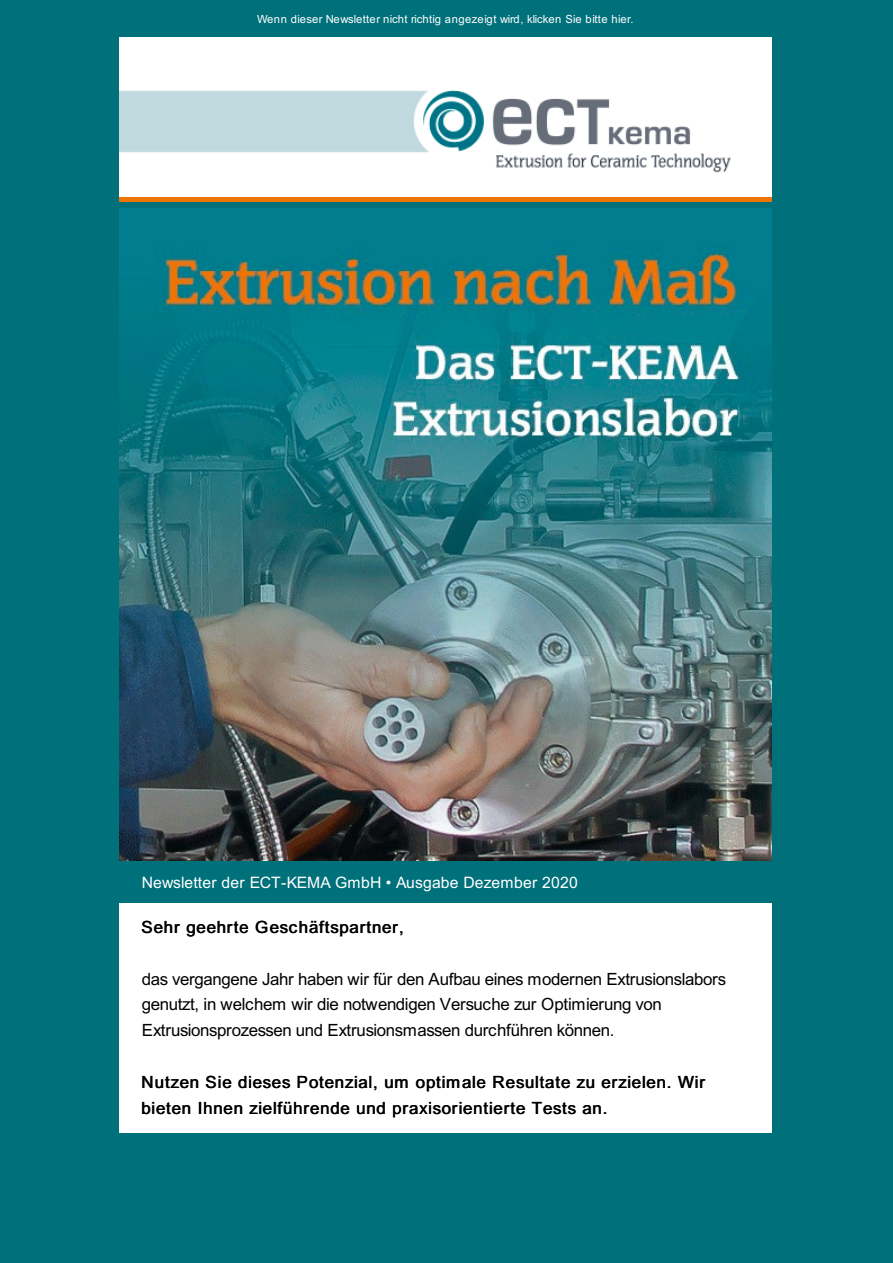
<style>
.page{position:relative;width:893px;height:1263px;background:#00707b}
.page>*{position:absolute;margin:0;border:0;box-sizing:border-box;transform-origin:0 0}
.t1{font:16.8px/25.8px "Arial";letter-spacing:-.025em;color:#000}
.t2{font:16.8px/25.8px "Arial";letter-spacing:.045em;color:#000}
.t3{font:15.75px "Arial";letter-spacing:.015em;color:#fff}
.t4{font:11.25px "Arial";letter-spacing:.02em;color:#fff}
</style>
<div class="page">
<img style="left:119px;top:37px;width:651px;height:160px">
<div style="left:119px;top:197px;width:653px;height:5px;background:#ef7300"></div>
<img style="left:119px;top:208px;width:653px;height:653px">
<div style="left:119px;top:903px;width:653px;height:230px;background:#fff"></div>
<p class="t4" style="left:257px;top:14px;width:378px">Wenn dieser Newsletter nicht richtig angezeigt wird, klicken Sie bitte hier.</p>
<p class="t3" style="left:142px;top:876px;width:438px">Newsletter der ECT-KEMA GmbH • Ausgabe Dezember 2020</p>
<p class="t2" style="left:141px;top:915px;width:264px">Sehr geehrte Geschäftspartner,</p>
<p class="t1" style="left:142px;top:967px;width:586px">das vergangene Jahr haben wir für den Aufbau eines modernen Extrusionslabors genutzt, in welchem wir die notwendigen Versuche zur Optimierung von<br>Extrusionsprozessen und Extrusionsmassen durchführen können.</p>
<p class="t2" style="left:141px;top:1071px;width:565px">Nutzen Sie dieses Potenzial, um optimale Resultate zu erzielen. Wir bieten Ihnen zielführende und praxisorientierte Tests an.</p>
</div>
